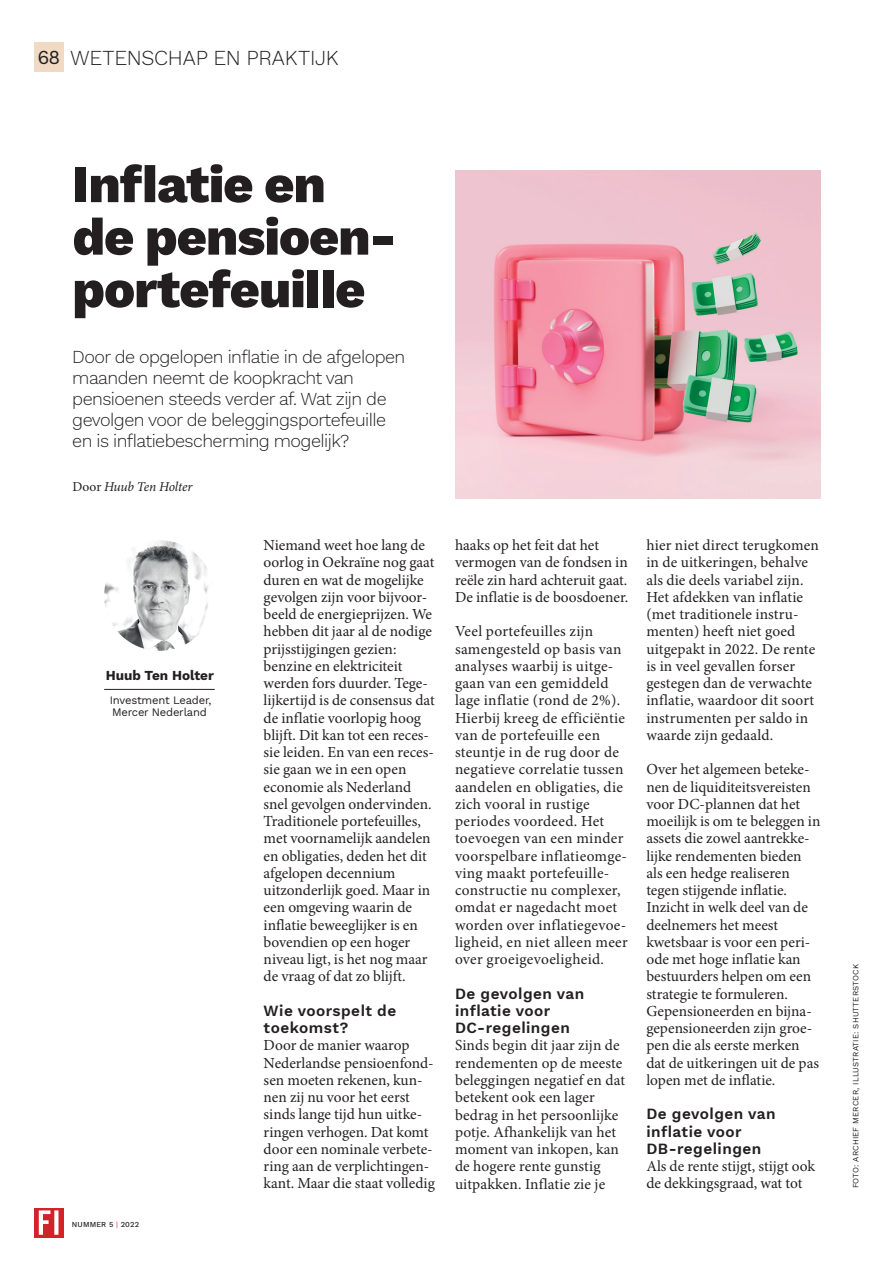
<style>
.page{position:relative;width:893px;height:1263px;background:#fff}
.page>*{position:absolute;margin:0;border:0;box-sizing:border-box;transform-origin:0 0}
.t1{font:800 52.5px/52.5px "Work Sans";letter-spacing:-.02em;color:#231f20}
.t2{font:300 21px "Work Sans";letter-spacing:-.01em;color:#231f20}
.t3{font:300 18px/21px "Work Sans";letter-spacing:-.03em;color:#231f20}
.t4{font:15.3px/17.2px "Minion Pro";color:#231f20}
.t5{font:15.3px/17.2px "Minion Pro";letter-spacing:.02em;color:#231f20}
.t6{font:600 15.3px/17.2px "Work Sans";letter-spacing:.03em;color:#231f20}
.t7{font:italic 13.5px "Minion Pro";letter-spacing:-.015em;color:#231f20}
.t8{font:700 13.5px "Work Sans";color:#231f20}
.t9{font:11.25px/12px "Work Sans";letter-spacing:-.02em;color:#231f20}
.t10{font:7.95px "Work Sans";letter-spacing:.02em;color:#231f20}
.t11{font:500 7.5px "Work Sans";letter-spacing:.02em;color:#231f20}
.s1{font-weight:400;font-size:19.5px}
.s2{font-style:normal}
.s3{font-weight:400;color:#d1232a}
</style>
<div class="page">
<svg style="left:34px;top:1208px;width:30px;height:29px"></svg>
<svg style="left:39px;top:1210px;width:19px;height:25px"></svg>
<div style="left:34px;top:43px;width:30px;height:29px;background:#f0dac4"></div>
<img style="left:104px;top:540px;width:111px;height:111px;border-radius:55px">
<hr style="left:104px;top:689px;width:111px;height:1px;background:#231f20">
<img style="left:455px;top:171px;width:366px;height:327px">
<h2 class="t2" style="left:38px;top:42px;width:303px"><span class="s1">68</span> WETENSCHAP EN PRAKTIJK</h2>
<h1 class="t1" style="left:72px;top:156px;width:326px">Inflatie en de pensioen&shy;portefeuille</h1>
<p class="t3" style="left:72px;top:345px;width:335px">Door de opgelopen inflatie in de afgelopen maanden neemt de koopkracht van pensioenen steeds verder af. Wat zijn de gevolgen voor de beleggingsportefeuille en is inflatiebescherming mogelijk?</p>
<p class="t7" style="left:73px;top:477px;width:121px"><span class="s2">Door</span> Huub Ten Holter</p>
<p class="t8" style="left:106px;top:665px;width:110px">Huub Ten Holter</p>
<p class="t9" style="left:110px;top:693px;width:103px">Investment Leader,<br>Mercer Nederland</p>
<p class="t11" style="left:72px;top:1219px;width:69px">NUMMER 5 <span class="s3">|</span> 2022</p>
<p class="t4" style="left:264px;top:537px;width:173px">Niemand weet hoe lang de oorlog in Oekraïne nog gaat duren en wat de mogelijke gevolgen zijn voor bijvoor&shy;beeld de energieprijzen. We hebben dit jaar al de nodige prijsstijgingen gezien: benzine en elektriciteit werden fors duurder. Tege&shy;lijkertijd is de consensus dat de inflatie voorlopig hoog blijft. Dit kan tot een reces&shy;sie leiden. En van een reces&shy;sie gaan we in een open economie als Nederland snel gevolgen ondervinden.<br>Traditionele portefeuilles, met voornamelijk aandelen en obligaties, deden het dit afgelopen decennium uitzonderlijk goed. Maar in een omgeving waarin de inflatie beweeglijker is en bovendien op een hoger niveau ligt, is het nog maar de vraag of dat zo blijft.</p>
<p class="t6" style="left:264px;top:1001px;width:134px">Wie voorspelt de toekomst?</p>
<p class="t4" style="left:264px;top:1037px;width:173px">Door de manier waarop<br>Nederlandse pensioenfond&shy;sen moeten rekenen, kun&shy;nen zij nu voor het eerst sinds lange tijd hun uitke&shy;ringen verhogen. Dat komt door een nominale verbete&shy;ring aan de verplichtingen&shy;kant. Maar die staat volledig</p>
<p class="t4" style="left:455px;top:537px;width:175px">haaks op het feit dat het vermogen van de fondsen in reële zin hard achteruit gaat.<br>De inflatie is de boosdoener.</p>
<p class="t5" style="left:455px;top:623px;width:174px">Veel portefeuilles zijn samengesteld op basis van analyses waarbij is uitge&shy;gaan van een gemiddeld lage inflatie (rond de 2%).<br>Hierbij kreeg de efficiëntie van de portefeuille een steuntje in de rug door de negatieve correlatie tussen aandelen en obligaties, die zich vooral in rustige periodes voordeed. Het toevoegen van een minder voorspelbare inflatieomge&shy;ving maakt portefeuille&shy;constructie nu complexer, omdat er nagedacht moet worden over inflatiegevoe&shy;ligheid, en niet alleen meer over groeigevoeligheid.</p>
<p class="t6" style="left:455px;top:984px;width:131px">De gevolgen van inflatie voor<br>DC-regelingen</p>
<p class="t4" style="left:455px;top:1037px;width:172px">Sinds begin dit jaar zijn de rendementen op de meeste beleggingen negatief en dat betekent ook een lager bedrag in het persoonlijke potje. Afhankelijk van het moment van inkopen, kan de hogere rente gunstig uitpakken. Inflatie zie je</p>
<p class="t4" style="left:646px;top:537px;width:174px">hier niet direct terugkomen in de uitkeringen, behalve als die deels variabel zijn.<br>Het afdekken van inflatie (met traditionele instru&shy;menten) heeft niet goed uitgepakt in 2022. De rente is in veel gevallen forser gestegen dan de verwachte inflatie, waardoor dit soort instrumenten per saldo in waarde zijn gedaald.</p>
<p class="t4" style="left:646px;top:761px;width:176px">Over het algemeen beteke&shy;nen de liquiditeitsvereisten voor DC-plannen dat het moeilijk is om te beleggen in assets die zowel aantrekke&shy;lijke rendementen bieden als een hedge realiseren tegen stijgende inflatie.<br>Inzicht in welk deel van de deelnemers het meest kwetsbaar is voor een peri&shy;ode met hoge inflatie kan bestuurders helpen om een strategie te formuleren.<br>Gepensioneerden en bijna&shy;gepensioneerden zijn groe&shy;pen die als eerste merken dat de uitkeringen uit de pas lopen met de inflatie.</p>
<p class="t6" style="left:646px;top:1105px;width:131px">De gevolgen van inflatie voor<br>DB-regelingen</p>
<p class="t4" style="left:646px;top:1158px;width:170px">Als de rente stijgt, stijgt ook de dekkingsgraad, wat tot</p>
<p class="t10" style="left:850px;top:1188px;width:226px;rotate:-90deg">FOTO: ARCHIEF MERCER, ILLUSTRATIE: SHUTTERSTOCK</p>
</div>
